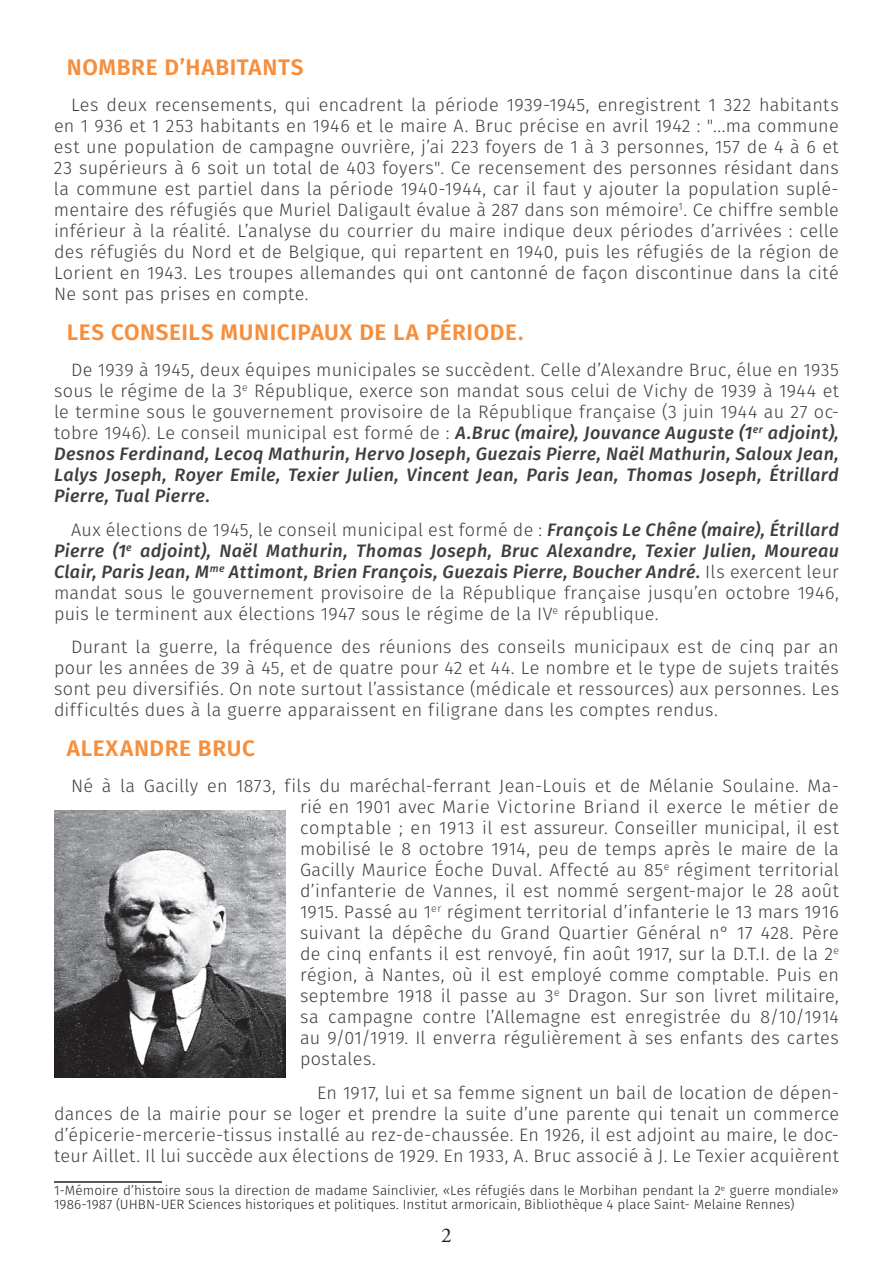
<style>
.page{position:relative;width:893px;height:1263px;background:#fff}
.page>*{position:absolute;margin:0;border:0;box-sizing:border-box;transform-origin:0 0}
.t1{font:600 22.5px "Fira Sans";letter-spacing:.025em;color:#f68e3c}
.t2{font:21px "Adobe Garamond Pro";color:#231f20}
.t3{font:300 18px/21px "Fira Sans";letter-spacing:.015em;color:#3e3e3f;text-align:justify}
.t4{font:300 13.5px/13.5px "Fira Sans";color:#231f20}
.s1{font-weight:500;font-style:italic}
</style>
<div class="page">
<hr style="left:54px;top:1181px;width:108px;height:2px;background:#231f20">
<img style="left:54px;top:811px;width:232px;height:266px">
<p class="t1" style="left:67px;top:49px;width:238px">NOMBRE D’HABITANTS</p>
<p class="t3" style="left:54px;top:94px;width:786px;text-indent:17px">Les deux recensements, qui encadrent la période 1939-1945, enregistrent 1 322 habitants en 1 936 et 1 253 habitants en 1946 et le maire A. Bruc précise en avril 1942 : "...ma commune est une population de campagne ouvrière, j’ai 223 foyers de 1 à 3 personnes, 157 de 4 à 6 et 23 supérieurs à 6 soit un total de 403 foyers". Ce recensement des personnes résidant dans la commune est partiel dans la période 1940-1944, car il faut y ajouter la population suplé&shy;mentaire des réfugiés que Muriel Daligault évalue à 287 dans son mémoire<sup>1</sup>. Ce chiffre semble inférieur à la réalité. L’analyse du courrier du maire indique deux périodes d’arrivées : celle des réfugiés du Nord et de Belgique, qui repartent en 1940, puis les réfugiés de la région de Lorient en 1943. Les troupes allemandes qui ont cantonné de façon discontinue dans la cité Ne sont pas prises en compte.</p>
<p class="t1" style="left:67px;top:313px;width:399px">LES CONSEI LS MUNICIPAUX DE LA PÉRIODE</p>
<p class="t1" style="left:518px;top:313px;width:7px">.</p>
<p class="t3" style="left:54px;top:359px;width:787px;text-indent:17px">De 1939 à 1945, deux équipes municipales se succèdent. Celle d’Alexandre Bruc, élue en 1935 sous le régime de la 3<sup>e</sup> République, exerce son mandat sous celui de Vichy de 1939 à 1944 et le termine sous le gouvernement provisoire de la République française (3 juin 1944 au 27 oc&shy;tobre 1946). Le conseil municipal est formé de : <span class="s1">A.Bruc (maire), Jouvance Auguste (1</span><sup>er</sup> <span class="s1">adjoint), Desnos Ferdinand, Lecoq Mathurin, Hervo Joseph, Guezais Pierre, Naël Mathurin, Saloux Jean, Lalys Joseph, Royer Emile, Texier Julien, Vincent Jean, Paris Jean, Thomas Joseph, Étrillard Pierre, Tual Pierre.</span></p>
<p class="t3" style="left:54px;top:519px;width:786px;text-indent:17px">Aux élections de 1945, le conseil municipal est formé de : <span class="s1">François Le Chêne (maire), Étrillard Pierre (1</span><sup>e</sup> <span class="s1">adjoint), Naël Mathurin, Thomas Joseph, Bruc Alexandre, Texier Julien, Moureau Clair, Paris Jean, M</span><sup>me</sup> <span class="s1">Attimont, Brien François, Guezais Pierre, Boucher André.</span> Ils exercent leur mandat sous le gouvernement provisoire de la République française jusqu’en octobre 1946, puis le terminent aux élections 1947 sous le régime de la IV<sup>e</sup> république.</p>
<p class="t3" style="left:54px;top:636px;width:786px;text-indent:17px">Durant la guerre, la fréquence des réunions des conseils municipaux est de cinq par an pour les années de 39 à 45, et de quatre pour 42 et 44. Le nombre et le type de sujets traités sont peu diversifiés. On note surtout l’assistance (médicale et ressources) aux personnes. Les difficultés dues à la guerre apparaissent en filigrane dans les comptes rendus.</p>
<p class="t1" style="left:67px;top:730px;width:97px">ALEXANDRE</p>
<p class="t1" style="left:198px;top:730px;width:58px">BRUC</p>
<p class="t3" style="left:300px;top:775px;width:541px;text-indent:-229px">Né à la Gacilly en 1873, fils du maréchal-ferrant Jean-Louis et de Mélanie Soulaine. Ma&shy;rié en 1901 avec Marie Victorine Briand il exerce le métier de comptable ; en 1913 il est assureur. Conseiller municipal, il est mobilisé le 8 octobre 1914, peu de temps après le maire de la Gacilly Maurice Éoche Duval. Affecté au 85<sup>e</sup> régiment territorial d’infanterie de Vannes, il est nommé sergent-major le 28 août 1915. Passé au 1<sup>er</sup> régiment territorial d’infanterie le 13 mars 1916 suivant la dépêche du Grand Quartier Général n° 17 428. Père de cinq enfants il est renvoyé, fin août 1917, sur la D.T.I. de la 2<sup>e </sup>région, à Nantes, où il est employé comme comptable. Puis en septembre 1918 il passe au 3<sup>e</sup> Dragon. Sur son livret militaire, sa campagne contre l’Allemagne est enregistrée du 8/10/1914 au 9/01/1919. Il enverra régulièrement à ses enfants des cartes postales.</p>
<p class="t3" style="left:54px;top:1082px;width:786px;text-indent:263px">En 1917, lui et sa femme signent un bail de location de dépen&shy;dances de la mairie pour se loger et prendre la suite d’une parente qui tenait un commerce d’épicerie-mercerie-tissus installé au rez-de-chaussée. En 1926, il est adjoint au maire, le doc&shy;teur Aillet. Il lui succède aux élections de 1929. En 1933, A. Bruc associé à J. Le Texier acquièrent</p>
<p class="t4" style="left:54px;top:1184px;width:786px">1-Mémoire d’histoire sous la direction de madame Sainclivier, «Les réfugiés dans le Morbihan pendant la 2<sup>e</sup> guerre mondiale»<br>1986-1987 (UHBN-UER Sciences historiques et politiques. Institut armoricain, Bibliothèque 4 place Saint- Melaine Rennes)</p>
<p class="t2" style="left:441px;top:1222px;width:12px">2</p>
</div>
